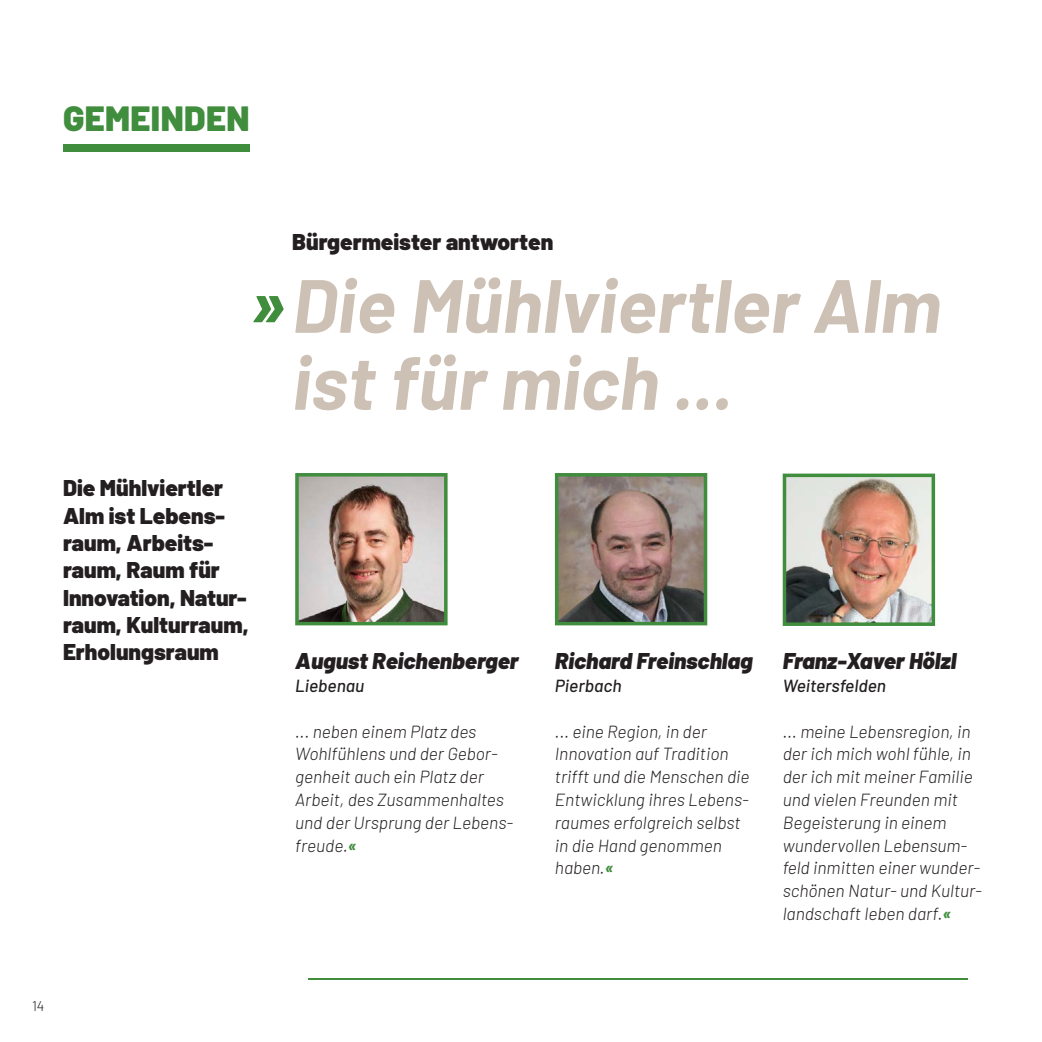
<style>
.page{position:relative;width:1042px;height:1042px;background:#fff}
.page>*{position:absolute;margin:0;border:0;box-sizing:border-box;transform-origin:0 0}
.t1{font:italic 700 75.25px/77px "Barlow";color:#ccc1b4}
.t2{font:italic 700 75.25px "Barlow";color:#3f8d3d}
.t3{font:900 35px "Barlow";letter-spacing:.01em;color:#3f8d3d}
.t4{font:900 22.75px/27.3px "Barlow";color:#231f20}
.t5{font:italic 900 22.75px "Barlow";color:#231f20}
.t6{font:italic 300 17.5px/22.8px "Barlow";color:#231f20}
.t7{font:italic 500 17.5px "Barlow";color:#231f20}
.t8{font:300 14px "Barlow";color:#231f20}
.s1{font-weight:700;color:#3f8d3d}
</style>
<div class="page">
<div style="left:63px;top:144px;width:187px;height:7px;background:#3f8d3d"></div>
<img style="left:295px;top:473px;width:152px;height:152px">
<svg style="left:555px;top:473px;width:152px;height:152px;background:#83786c"></svg>
<img style="left:783px;top:473px;width:152px;height:153px">
<hr style="left:308px;top:978px;width:659px;height:2px;background:#3f8d3d">
<h2 class="t3" style="left:63px;top:92px;width:188px">GEMEINDEN</h2>
<h1 class="t2" style="left:249px;top:247px;width:39px">»</h1>
<h3 class="t4" style="left:292px;top:226px;width:262px">Bürgermeister antworten</h3>
<h1 class="t1" style="left:292px;top:261px;width:650px">Die Mühlviertler Alm ist für mich ...</h1>
<h3 class="t4" style="left:63px;top:473px;width:187px">Die Mühlviertler<br>Alm ist Lebens&shy;raum, Arbeits&shy;raum, Raum für<br>Innovation, Natur&shy;raum, Kulturraum,<br>Erholungsraum</h3>
<h3 class="t5" style="left:295px;top:644px;width:225px">August Reichenberger</h3>
<p class="t7" style="left:295px;top:673px;width:71px">Liebenau</p>
<p class="t6" style="left:295px;top:719px;width:219px">... neben einem Platz des<br>Wohlfühlens und der Gebor&shy;genheit auch ein Platz der<br>Arbeit, des Zusammenhaltes und der Ursprung der Lebens&shy;freude.<span class="s1">«</span></p>
<h3 class="t5" style="left:555px;top:644px;width:199px">Richard Freinschlag</h3>
<p class="t7" style="left:555px;top:673px;width:68px">Pierbach</p>
<p class="t6" style="left:555px;top:719px;width:196px">... eine Region, in der<br>Innovation auf Tradition trifft und die Menschen die<br>Entwicklung ihres Lebens&shy;raumes erfolgreich selbst in die Hand genommen haben.<span class="s1">«</span></p>
<h3 class="t5" style="left:783px;top:644px;width:175px">Franz-Xaver Hölzl</h3>
<p class="t7" style="left:783px;top:673px;width:105px">Weitersfelden</p>
<p class="t6" style="left:783px;top:719px;width:201px">... meine Lebensregion, in der ich mich wohl fühle, in der ich mit meiner Familie und vielen Freunden mit<br>Begeisterung in einem wundervollen Lebensum&shy;feld inmitten einer wunder&shy;schönen Natur- und Kultur&shy;landschaft leben darf.<span class="s1">«</span></p>
<p class="t8" style="left:32px;top:996px;width:14px">14</p>
</div>
